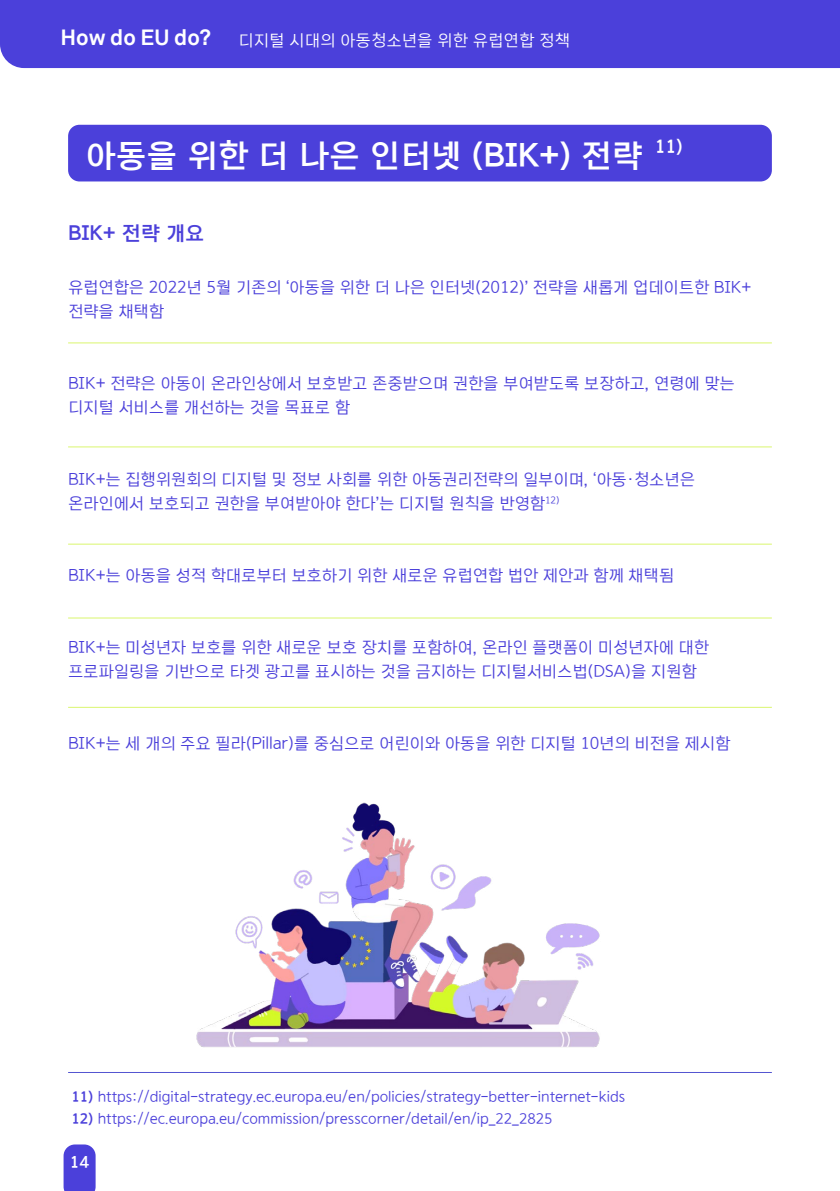
<style>
.page{position:relative;width:840px;height:1191px;background:#fff}
.page>*{position:absolute;margin:0;border:0;box-sizing:border-box;transform-origin:0 0}
.t1{font:700 32px "Koddi UD On Gothic";color:#fff}
.t2{font:700 20px "Koddi UD On Gothic";color:#4b40da}
.t3{font:16px/24px "Koddi UD On Gothic";letter-spacing:-.01em;color:#4b40da}
.t4{font:16px "Koddi UD On Gothic";color:#fff}
.t5{font:700 16px "Koddi UD On Gothic";color:#fff}
.t6{font:14px "Koddi UD On Gothic";color:#4b40da}
.s1{font-family:"Akkurat";font-weight:700;font-size:22px}
.s2{font-weight:700}
</style>
<div class="page">
<svg style="left:63px;top:1144px;width:32px;height:47px;background:#564bdc"></svg>
<div style="left:0;top:0;width:839px;height:68px;background:#4b40da"></div>
<div style="left:68px;top:125px;width:703px;height:56px;background:#4b40da;border-radius:11px"></div>
<hr style="left:68px;top:1072px;width:703px;height:1px;background:#5456d1">
<hr style="left:68px;top:342px;width:703px;height:1px;background:#daf66e">
<hr style="left:68px;top:446px;width:703px;height:1px;background:#daf66e">
<hr style="left:68px;top:543px;width:703px;height:1px;background:#daf66e">
<hr style="left:68px;top:617px;width:703px;height:1px;background:#daf66e">
<hr style="left:68px;top:707px;width:703px;height:1px;background:#daf66e">
<img style="left:196px;top:802px;width:404px;height:246px">
<p class="t4" style="left:60px;top:30px;width:510px"><span class="s1">How do EU do?</span> 디지털 시대의 아동청소년을 위한 유럽연합 정책</p>
<h1 class="t1" style="left:85px;top:135px;width:599px">아동을 위한 더 나은 인터넷 (BIK+) 전략 <sup>11)</sup></h1>
<p class="t2" style="left:68px;top:220px;width:138px">BIK+ 전략 개요</p>
<p class="t3" style="left:68px;top:275px;width:684px">유럽연합은 2022년 5월 기존의 ‘아동을 위한 더 나은 인터넷(2012)’ 전략을 새롭게 업데이트한 BIK+ 전략을 채택함</p>
<p class="t3" style="left:68px;top:371px;width:668px">BIK+ 전략은 아동이 온라인상에서 보호받고 존중받으며 권한을 부여받도록 보장하고, 연령에 맞는 디지털 서비스를 개선하는 것을 목표로 함</p>
<p class="t3" style="left:68px;top:467px;width:628px">BIK+는 집행위원회의 디지털 및 정보 사회를 위한 아동권리전략의 일부이며, ‘아동·청소년은 온라인에서 보호되고 권한을 부여받아야 한다’는 디지털 원칙을 반영함<sup>12)</sup></p>
<p class="t3" style="left:68px;top:563px;width:607px">BIK+는 아동을 성적 학대로부터 보호하기 위한 새로운 유럽연합 법안 제안과 함께 채택됨</p>
<p class="t3" style="left:68px;top:635px;width:642px">BIK+는 미성년자 보호를 위한 새로운 보호 장치를 포함하여, 온라인 플랫폼이 미성년자에 대한 프로파일링을 기반으로 타겟 광고를 표시하는 것을 금지하는 디지털서비스법(DSA)을 지원함</p>
<p class="t3" style="left:68px;top:731px;width:663px">BIK+는 세 개의 주요 필라(Pillar)를 중심으로 어린이와 아동을 위한 디지털 10년의 비전을 제시함</p>
<p class="t6" style="left:71px;top:1088px;width:555px"><span class="s2">11)</span> https://digital-strategy.ec.europa.eu/en/policies/strategy-better-internet-kids</p>
<p class="t6" style="left:71px;top:1110px;width:482px"><span class="s2">12)</span> https://ec.europa.eu/commission/presscorner/detail/en/ip_22_2825</p>
<p class="t5" style="left:70px;top:1152px;width:21px">14</p>
</div>
